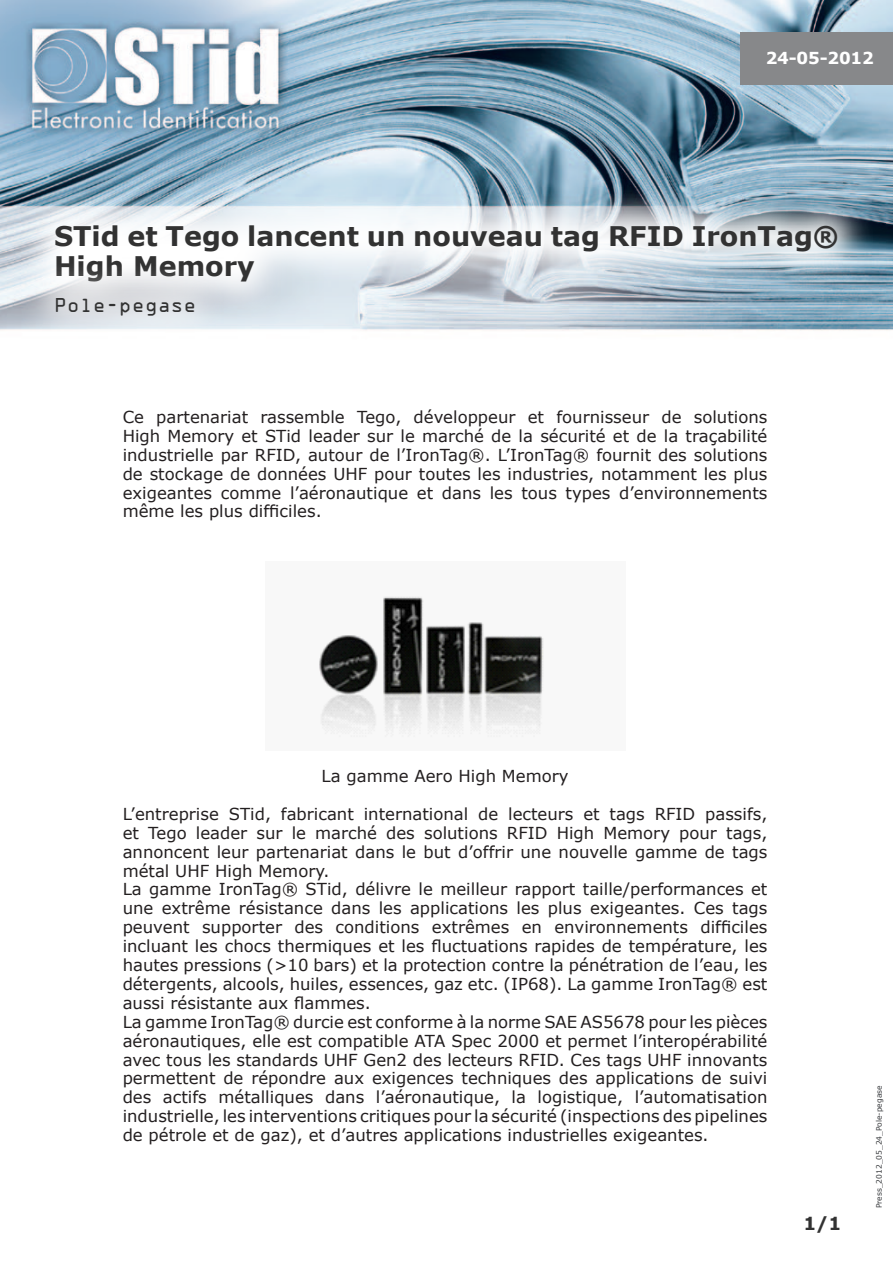
<style>
.page{position:relative;width:893px;height:1263px;background:#fff}
.page>*{position:absolute;margin:0;border:0;box-sizing:border-box;transform-origin:0 0}
.t1{font:700 27px/30px "Verdana";color:#323232}
.t2{font:18px "OCRA Std";color:#323232}
.t3{font:700 18px "Verdana";color:#323232}
.t4{font:16.5px/18.9px "Verdana";color:#231f20;text-align:justify}
.t5{font:700 16.5px "Verdana";letter-spacing:-.01em;color:#fff}
.t6{font:7.5px "Verdana";color:#393b3e}
</style>
<div class="page">
<img style="left:0;top:0;width:893px;height:331px">
<svg style="left:12px;top:183px;width:861px;height:135px"></svg>
<div style="left:740px;top:32px;width:153px;height:52px;background:#87888a"></div>
<div style="left:13px;top:254px;width:216px;height:97px;background:#fff;opacity:.75"></div>
<img style="left:319px;top:596px;width:225px;height:141px">
<p class="t5" style="left:766px;top:47px;width:110px">24-05-2012</p>
<h1 class="t1" style="left:54px;top:221px;width:786px">STid et Tego lancent un nouveau tag RFID IronTag®<br>High Memory</h1>
<p class="t2" style="left:54px;top:297px;width:144px">Pole-pegase</p>
<p class="t4" style="left:123px;top:407px;width:646px">Ce partenariat rassemble Tego, développeur et fournisseur de solutions High Memory et STid leader sur le marché de la sécurité et de la traçabilité industrielle par RFID, autour de l’IronTag®. L’IronTag® fournit des solutions de stockage de données UHF pour toutes les industries, notamment les plus exigeantes comme l’aéronautique et dans les tous types d’environnements même les plus difficiles.</p>
<p class="t4" style="left:322px;top:766px;width:248px">La gamme Aero High Memory</p>
<p class="t4" style="left:123px;top:804px;width:646px;text-align:left">L’entreprise STid, fabricant international de lecteurs et tags RFID passifs, et Tego leader sur le marché des solutions RFID High Memory pour tags, annoncent leur partenariat dans le but d’offrir une nouvelle gamme de tags métal UHF High Memory.<br>La gamme IronTag® STid, délivre le meilleur rapport taille/performances et une extrême résistance dans les applications les plus exigeantes. Ces tags peuvent supporter des conditions extrêmes en environnements difficiles incluant les chocs thermiques et les fluctuations rapides de température, les hautes pressions (&gt;10 bars) et la protection contre la pénétration de l’eau, les détergents, alcools, huiles, essences, gaz etc. (IP68). La gamme IronTag® est aussi résistante aux flammes.<br>La gamme IronTag® durcie est conforme à la norme SAE AS5678 pour les pièces aéronautiques, elle est compatible ATA Spec 2000 et permet l’interopérabilité avec tous les standards UHF Gen2 des lecteurs RFID. Ces tags UHF innovants permettent de répondre aux exigences techniques des applications de suivi des actifs métalliques dans l’aéronautique, la logistique, l’automatisation industrielle, les interventions critiques pour la sécurité (inspections des pipelines de pétrole et de gaz), et d’autres applications industrielles exigeantes.</p>
<p class="t3" style="left:803px;top:1211px;width:39px">1/1</p>
<p class="t6" style="left:874px;top:1208px;width:124px;rotate:-90deg">Press_2012_05_24_Pole-pegase</p>
</div>
